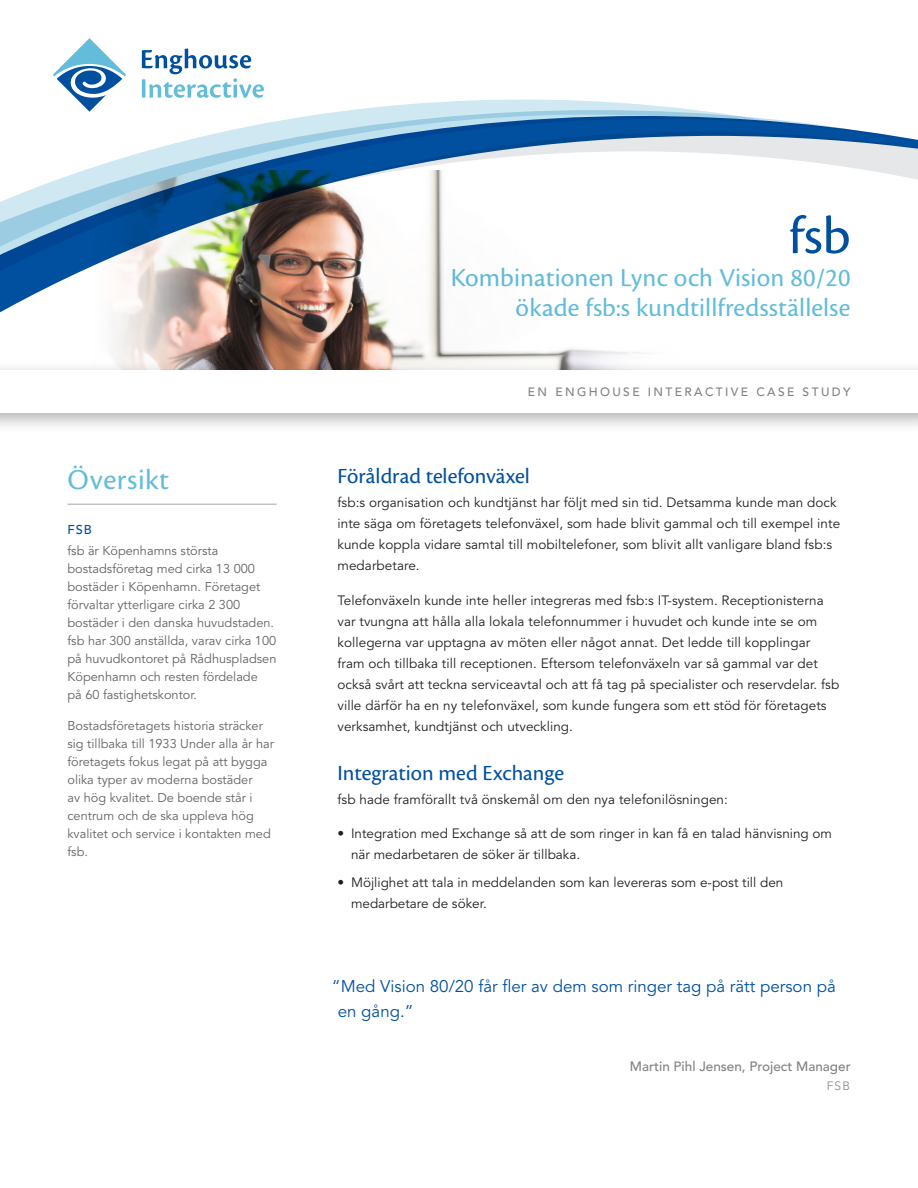
<style>
.page{position:relative;width:918px;height:1188px;background:#fff}
.page>*{position:absolute;margin:0;border:0;box-sizing:border-box;transform-origin:0 0}
.t1{font:55.5px "Cronos Pro";color:#01509f}
.Overview__Headline{font:30px "Cronos Pro";letter-spacing:.02em;color:#63bcd9}
.t2{font:27px/30px "Cronos Pro";letter-spacing:.005em;color:#63bcd9;text-align:right}
.Body_Copy__Header{font:22.5px "Cronos Pro";color:#01509f}
.FRONT_Callout_Quote{font:16.8px/25.5px "Avenir LT Std";color:#01509f}
.Body_Copy{font:13.5px/21px "Avenir LT Std";letter-spacing:.005em;color:#231f20}
.FRONT_Callout_Quote-2{font:500 13.5px "Avenir LT Std";color:#808285}
.Overview__Body_Copy{font:12.75px/18px "Avenir LT Std";color:#636366}
.Overview__Subhead{font:500 12.75px "Avenir LT Std";color:#01509f}
.t3{font:500 12px "Avenir LT Std";letter-spacing:.2em;color:#808285}
.FRONT_Callout_Quote-3{font:300 12px "Avenir LT Std";color:#808285}
</style>
<div class="page">
<div style="left:0;top:361px;width:918px;height:73px;background:#231f20;opacity:.35"></div>
<div style="left:0;top:371px;width:918px;height:42px;background:#fff"></div>
<svg style="left:353px;top:99px;width:340px;height:11px;fill:#cfe8f2"></svg>
<svg style="left:310px;top:110px;width:427px;height:6px;background:#bedfec"></svg>
<svg style="left:0;top:116px;width:868px;height:204px"></svg>
<svg style="left:297px;top:132px;width:621px;height:59px"></svg>
<hr style="left:68px;top:504px;width:209px;height:1px;background:#a8a9ad">
<svg style="left:53px;top:38px;width:73px;height:74px"></svg>
<svg style="left:142px;top:49px;width:122px;height:49px"></svg>
<p class="Overview__Headline" style="left:68px;top:463px;width:103px">Översikt</p>
<p class="Overview__Subhead" style="left:68px;top:522px;width:26px">FSB</p>
<p class="Overview__Body_Copy" style="left:68px;top:542px;width:211px">fsb är Köpenhamns största bostadsföretag med cirka 13 000 bostäder i Köpenhamn. Företaget förvaltar ytterligare cirka 2 300 bostäder i den danska huvudstaden. fsb har 300 anställda, varav cirka 100 på huvudkontoret på Rådhuspladsen<br>Köpenhamn och resten fördelade<br>på 60 fastighetskontor.</p>
<p class="Overview__Body_Copy" style="left:68px;top:717px;width:208px">Bostadsföretagets historia sträcker sig tillbaka till 1933 Under alla år har företagets fokus legat på att bygga olika typer av moderna bostäder<br>av hög kvalitet. De boende står i centrum och de ska uppleva hög kvalitet och service i kontakten med fsb.</p>
<h1 class="t1" style="left:789px;top:204px;width:63px">fsb</h1>
<h3 class="t2" style="left:450px;top:262px;width:402px">Kombinationen Lync och Vision 80/20 ökade fsb:s kundtillfredsställelse</h3>
<p class="t3" style="left:528px;top:385px;width:324px">EN ENGHOUSE INTERACTIVE CASE STUDY</p>
<p class="Body_Copy__Header" style="left:338px;top:463px;width:194px">Föråldrad telefonväxel</p>
<p class="Body_Copy" style="left:338px;top:492px;width:504px">fsb:s organisation och kundtjänst har följt med sin tid. Detsamma kunde man dock inte säga om företagets telefonväxel, som hade blivit gammal och till exempel inte kunde koppla vidare samtal till mobiltelefoner, som blivit allt vanligare bland fsb:s medarbetare.</p>
<p class="Body_Copy" style="left:338px;top:590px;width:503px">Telefonväxeln kunde inte heller integreras med fsb:s IT-system. Receptionisterna var tvungna att hålla alla lokala telefonnummer i huvudet och kunde inte se om kollegerna var upptagna av möten eller något annat. Det ledde till kopplingar fram och tillbaka till receptionen. Eftersom telefonväxeln var så gammal var det också svårt att teckna serviceavtal och att få tag på specialister och reservdelar. fsb ville därför ha en ny telefonväxel, som kunde fungera som ett stöd för företagets verksamhet, kundtjänst och utveckling.</p>
<p class="Body_Copy__Header" style="left:338px;top:760px;width:228px">Integration med Exchange</p>
<p class="Body_Copy" style="left:338px;top:789px;width:392px">fsb hade framförallt två önskemål om den nya telefonilösningen:</p>
<p class="Body_Copy" style="left:351px;top:823px;width:483px;text-indent:-14px">• Integration med Exchange så att de som ringer in kan få en talad hänvisning om när medarbetaren de söker är tillbaka.</p>
<p class="Body_Copy" style="left:351px;top:872px;width:434px;text-indent:-14px">• Möjlighet att tala in meddelanden som kan levereras som e-post till den medarbetare de söker.</p>
<p class="FRONT_Callout_Quote" style="left:338px;top:974px;width:499px;text-indent:-6px">“Med Vision 80/20 får fler av dem som ringer tag på rätt person på en gång.”</p>
<p class="FRONT_Callout_Quote-2" style="left:630px;top:1058px;width:222px">Martin Pihl Jensen, Project Manager</p>
<p class="FRONT_Callout_Quote-3" style="left:827px;top:1079px;width:25px">FSB</p>
</div>
